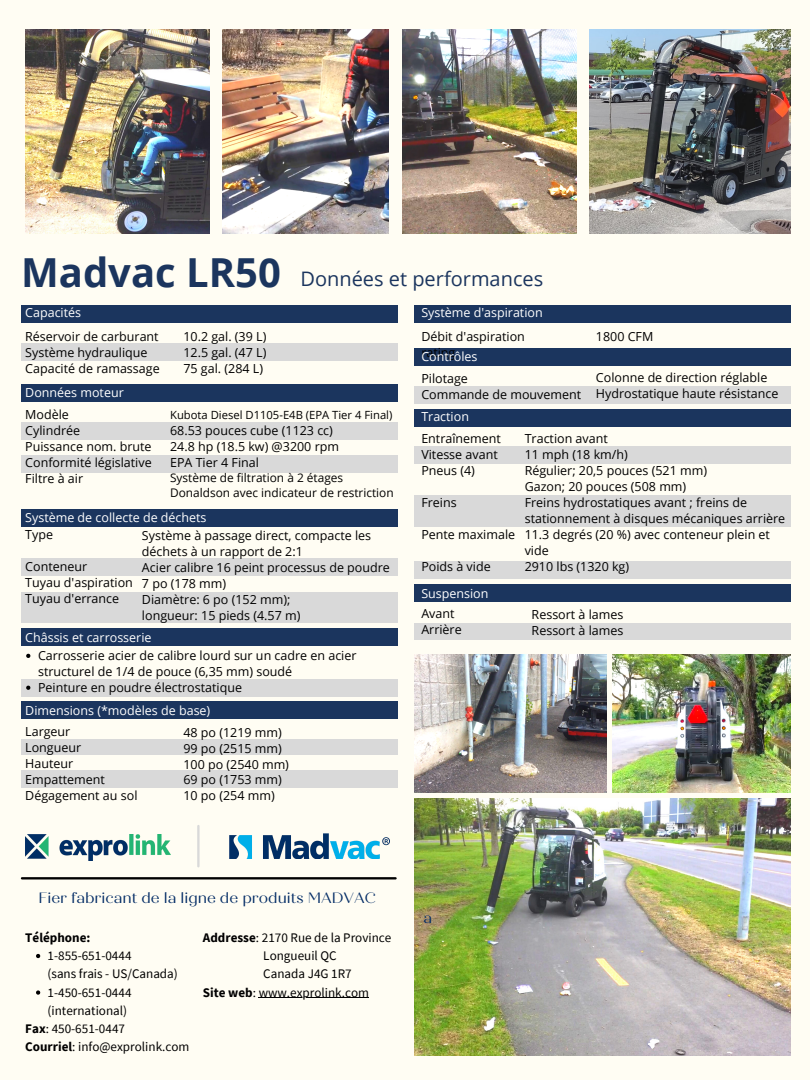
<style>
.page{position:relative;width:810px;height:1080px;background:#fffdf3}
.page>*{position:absolute;margin:0;border:0;box-sizing:border-box;transform-origin:0 0}
.t1{font:700 40px "Open Sans";color:#1b355e}
.t2{font:20px "Open Sans";color:#1b355e}
.t3{font:15px "Quiche Display";color:#032c65}
.t4{font:13.12px/18.2px "Source Sans Pro";color:#000}
.t5{font:700 13.12px "Source Sans Pro";color:#000}
.t6{font:12.5px/15.9px "Open Sans";color:#000}
.t7{font:12.5px "Open Sans";color:#fff}
.t8{font:11.88px/15px "Open Sans";color:#000}
.t9{font:11.25px "Open Sans";color:#000}
.s1{font-weight:700}
</style>
<div class="page">
<div style="left:21px;top:305px;width:376px;height:17px;background:#1b355e"></div>
<div style="left:21px;top:343px;width:377px;height:18px;background:#d9d9d9"></div>
<div style="left:21px;top:384px;width:376px;height:18px;background:#1b355e"></div>
<div style="left:21px;top:422px;width:376px;height:18px;background:#d9d9d9"></div>
<div style="left:21px;top:455px;width:377px;height:18px;background:#d9d9d9"></div>
<div style="left:21px;top:509px;width:376px;height:17px;background:#1b355e"></div>
<div style="left:21px;top:558px;width:377px;height:18px;background:#d9d9d9"></div>
<div style="left:21px;top:628px;width:376px;height:18px;background:#1b355e"></div>
<div style="left:21px;top:679px;width:377px;height:18px;background:#d9d9d9"></div>
<div style="left:21px;top:701px;width:376px;height:18px;background:#1b355e"></div>
<div style="left:21px;top:739px;width:376px;height:16px;background:#d9d9d9"></div>
<div style="left:21px;top:770px;width:376px;height:18px;background:#d9d9d9"></div>
<div style="left:414px;top:305px;width:376px;height:17px;background:#1b355e"></div>
<div style="left:414px;top:348px;width:376px;height:18px;background:#1b355e"></div>
<div style="left:414px;top:386px;width:376px;height:18px;background:#d9d9d9"></div>
<div style="left:414px;top:409px;width:376px;height:17px;background:#1b355e"></div>
<div style="left:414px;top:446px;width:376px;height:18px;background:#d9d9d9"></div>
<div style="left:414px;top:495px;width:376px;height:31px;background:#d9d9d9"></div>
<div style="left:414px;top:584px;width:376px;height:18px;background:#1b355e"></div>
<hr style="left:22px;top:877px;width:374px;height:2px;background:#000">
<div style="left:414px;top:623px;width:377px;height:16px;background:#d9d9d9"></div>
<img style="left:414px;top:799px;width:376px;height:257px">
<img style="left:414px;top:654px;width:192px;height:139px">
<img style="left:613px;top:654px;width:178px;height:139px">
<img style="left:25px;top:29px;width:184px;height:205px">
<div style="left:21px;top:592px;width:377px;height:30px;background:#d9d9d9"></div>
<div style="left:414px;top:561px;width:376px;height:18px;background:#d9d9d9"></div>
<img style="left:223px;top:29px;width:166px;height:205px">
<img style="left:402px;top:29px;width:175px;height:205px">
<hr style="left:197px;top:826px;width:3px;height:40px;background:#d9d9d9">
<img style="left:229px;top:834px;width:161px;height:25px">
<img style="left:25px;top:835px;width:145px;height:25px">
<img style="left:589px;top:29px;width:202px;height:205px">
<svg style="left:36px;top:954px;width:4px;height:4px"></svg>
<svg style="left:36px;top:990px;width:4px;height:5px"></svg>
<hr style="left:259px;top:998px;width:110px;height:1px;background:#000">
<svg style="left:26px;top:654px;width:4px;height:4px"></svg>
<svg style="left:26px;top:686px;width:4px;height:4px"></svg>
<p class="t1" style="left:21px;top:244px;width:261px">Madvac LR50</p>
<p class="t7" style="left:25px;top:303px;width:57px">Capacités</p>
<p class="t6" style="left:25px;top:328px;width:135px">Réservoir de carburant</p>
<p class="t6" style="left:25px;top:344px;width:124px">Système hydraulique</p>
<p class="t6" style="left:25px;top:360px;width:136px">Capacité de ramassage</p>
<p class="t7" style="left:25px;top:384px;width:100px">Données moteur</p>
<p class="t6" style="left:183px;top:328px;width:84px">10.2 gal. (39 L)</p>
<p class="t6" style="left:183px;top:344px;width:84px">12.5 gal. (47 L)</p>
<p class="t6" style="left:183px;top:360px;width:81px">75 gal. (284 L)</p>
<p class="t2" style="left:301px;top:265px;width:244px">Données et performances</p>
<p class="t7" style="left:421px;top:303px;width:123px">Système d'aspiration</p>
<p class="t6" style="left:421px;top:328px;width:105px">Débit d'aspiration rating</p>
<p class="t6" style="left:596px;top:329px;width:59px">1800 CFM</p>
<p class="t7" style="left:421px;top:348px;width:58px">Contrôles</p>
<p class="t6" style="left:421px;top:370px;width:48px">Pilotage</p>
<p class="t6" style="left:421px;top:386px;width:161px">Commande de mouvement</p>
<p class="t6" style="left:596px;top:369px;width:173px">Colonne de direction réglable</p>
<p class="t6" style="left:596px;top:385px;width:184px">Hydrostatique haute résistance</p>
<p class="t6" style="left:25px;top:406px;width:45px">Modèle</p>
<p class="t6" style="left:25px;top:422px;width:56px">Cylindrée</p>
<p class="t6" style="left:25px;top:438px;width:128px">Puissance nom. brute</p>
<p class="t6" style="left:25px;top:454px;width:128px">Conformité législative</p>
<p class="t6" style="left:25px;top:470px;width:59px">Filtre à air</p>
<p class="t9" style="left:170px;top:407px;width:224px">Kubota Diesel D1105-E4B (EPA Tier 4 Final)</p>
<p class="t6" style="left:170px;top:422px;width:164px">68.53 pouces cube (1123 cc)</p>
<p class="t6" style="left:170px;top:438px;width:170px">24.8 hp (18.5 kw) @3200 rpm</p>
<p class="t6" style="left:170px;top:454px;width:90px">EPA Tier 4 Final</p>
<p class="t8" style="left:170px;top:470px;width:225px">Système de filtration à 2 étages<br>Donaldson avec indicateur de restriction</p>
<p class="t7" style="left:25px;top:509px;width:183px">Système de collecte de déchets</p>
<p class="t6" style="left:25px;top:526px;width:29px">Type</p>
<p class="t6" style="left:25px;top:558px;width:63px">Conteneur</p>
<p class="t6" style="left:25px;top:574px;width:109px">Tuyau d'aspiration</p>
<p class="t6" style="left:25px;top:590px;width:95px">Tuyau d'errance</p>
<p class="t6" style="left:142px;top:527px;width:231px">Système à passage direct, compacte les déchets à un rapport de 2:1</p>
<p class="t6" style="left:142px;top:559px;width:249px">Acier calibre 16 peint processus de poudre</p>
<p class="t6" style="left:142px;top:575px;width:86px">7 po (178 mm)</p>
<p class="t6" style="left:142px;top:591px;width:150px">Diamètre: 6 po (152 mm);</p>
<p class="t6" style="left:142px;top:607px;width:160px">longueur: 15 pieds (4.57 m)</p>
<p class="t7" style="left:25px;top:628px;width:128px">Châssis et carrosserie</p>
<p class="t6" style="left:38px;top:647px;width:320px">Carrosserie acier de calibre lourd sur un cadre en acier structurel de 1/4 de pouce (6,35 mm) soudé</p>
<p class="t6" style="left:38px;top:679px;width:206px">Peinture en poudre électrostatique</p>
<p class="t7" style="left:25px;top:701px;width:187px">Dimensions (*modèles de base)</p>
<p class="t6" style="left:25px;top:723px;width:47px">Largeur</p>
<p class="t6" style="left:25px;top:739px;width:57px">Longueur</p>
<p class="t6" style="left:25px;top:755px;width:50px">Hauteur</p>
<p class="t6" style="left:25px;top:771px;width:81px">Empattement</p>
<p class="t6" style="left:25px;top:787px;width:114px">Dégagement au sol</p>
<p class="t6" style="left:183px;top:724px;width:100px">48 po (1219 mm)</p>
<p class="t6" style="left:183px;top:740px;width:100px">99 po (2515 mm)</p>
<p class="t6" style="left:183px;top:756px;width:107px">100 po (2540 mm)</p>
<p class="t6" style="left:183px;top:772px;width:100px">69 po (1753 mm)</p>
<p class="t6" style="left:183px;top:788px;width:93px">10 po (254 mm)</p>
<p class="t7" style="left:421px;top:407px;width:49px">Traction</p>
<p class="t6" style="left:421px;top:430px;width:81px">Entraînement</p>
<p class="t6" style="left:421px;top:446px;width:78px">Vitesse avant</p>
<p class="t6" style="left:421px;top:462px;width:55px">Pneus (4)</p>
<p class="t6" style="left:421px;top:494px;width:37px">Freins</p>
<p class="t6" style="left:421px;top:526px;width:95px">Pente maximale</p>
<p class="t6" style="left:421px;top:558px;width:71px">Poids à vide</p>
<p class="t7" style="left:421px;top:585px;width:69px">Suspension</p>
<p class="t6" style="left:421px;top:605px;width:35px">Avant</p>
<p class="t6" style="left:421px;top:621px;width:42px">Arrière</p>
<p class="t6" style="left:525px;top:430px;width:85px">Traction avant</p>
<p class="t6" style="left:525px;top:446px;width:105px">11 mph (18 km/h)</p>
<p class="t6" style="left:525px;top:462px;width:184px">Régulier; 20,5 pouces (521 mm)</p>
<p class="t6" style="left:525px;top:478px;width:163px">Gazon; 20 pouces (508 mm)</p>
<p class="t6" style="left:525px;top:494px;width:262px">Freins hydrostatiques avant ; freins de stationnement à disques mécaniques arrière</p>
<p class="t6" style="left:525px;top:526px;width:247px">11.3 degrés (20 %) avec conteneur plein et vide</p>
<p class="t6" style="left:525px;top:558px;width:106px">2910 lbs (1320 kg)</p>
<p class="t6" style="left:532px;top:606px;width:93px">Ressort à lames</p>
<p class="t6" style="left:532px;top:622px;width:93px">Ressort à lames</p>
<p class="t3" style="left:39px;top:889px;width:339px">Fier fabricant de la ligne de produits MADVAC</p>
<p class="t5" style="left:25px;top:929px;width:67px">Téléphone:</p>
<p class="t4" style="left:48px;top:964px;width:132px">(sans frais - US/Canada)</p>
<p class="t4" style="left:48px;top:946px;width:86px">1-855-651-0444</p>
<p class="t4" style="left:48px;top:983px;width:86px">1-450-651-0444 (international)</p>
<p class="t4" style="left:25px;top:1019px;width:101px"><span class="s1">Fax</span>: 450-651-0447</p>
<p class="t4" style="left:25px;top:1038px;width:166px"><span class="s1">Courriel</span>: info@exprolink.com</p>
<p class="t4" style="left:203px;top:928px;width:190px"><span class="s1">Addresse</span>: 2170 Rue de la Province</p>
<p class="t4" style="left:263px;top:946px;width:75px">Longueuil QC</p>
<p class="t4" style="left:263px;top:964px;width:90px">Canada J4G 1R7</p>
<p class="t4" style="left:203px;top:983px;width:168px"><span class="s1">Site web</span>: www.exprolink.com</p>
<p class="t3" style="left:424px;top:909px;width:10px">a</p>
</div>
